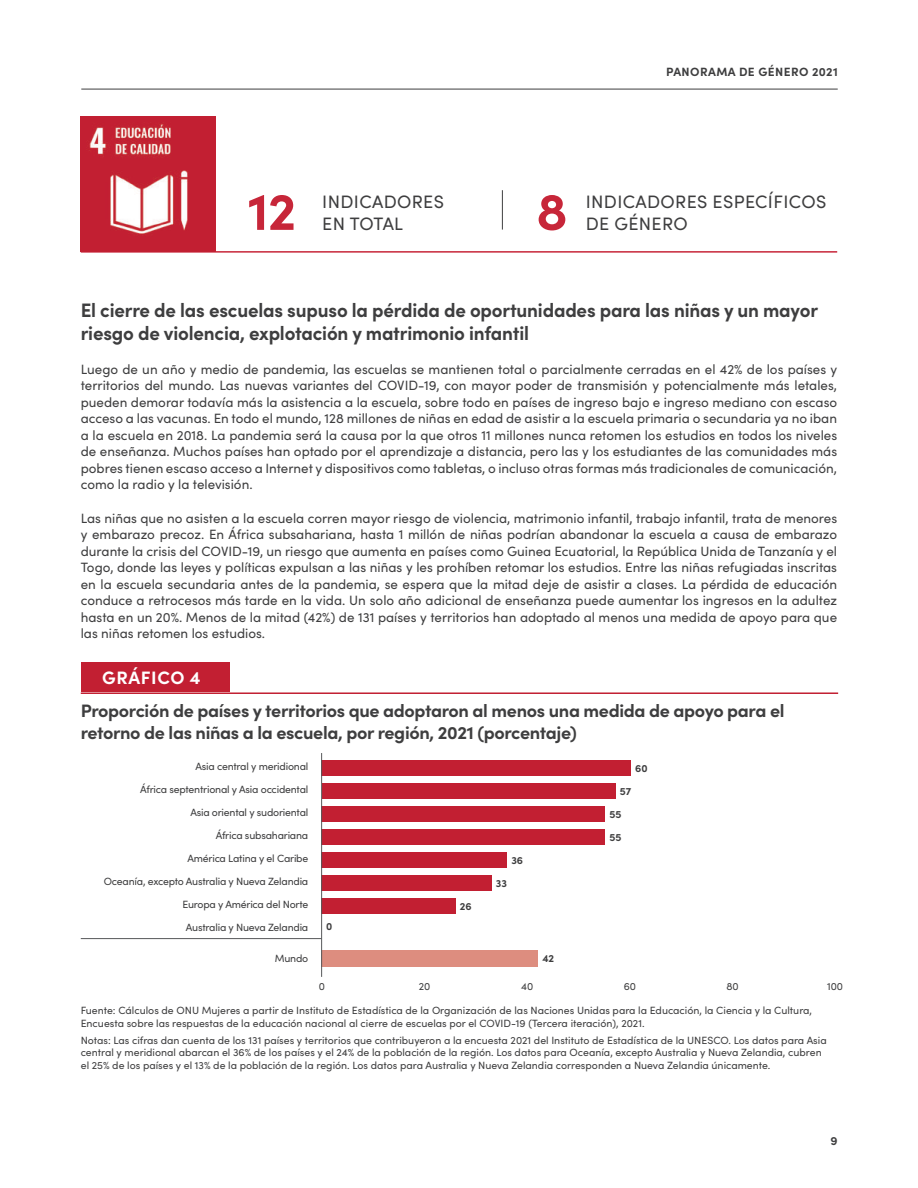
<style>
.page{position:relative;width:918px;height:1188px;background:#fff}
.page>*{position:absolute;margin:0;border:0;box-sizing:border-box;transform-origin:0 0}
.t1{font:700 52.5px "Sofia Pro";color:#c72639}
.t2{font:700 19.5px/23.4px "Sofia Pro";letter-spacing:-.01em;color:#3e3e3f;scale:.96 1}
.t3{font:700 18px/21.6px "Sofia Pro";letter-spacing:-.02em;color:#3e3e3f}
.t4{font:18px/21.6px "Sofia Pro";letter-spacing:.02em;color:#3e3e3f}
.t5{font:700 18px "Sofia Pro";letter-spacing:.035em;color:#fff}
.t6{font:13.5px/16.5px "Sofia Pro";color:#3e3e3f;text-align:justify}
.t7{font:700 12px "Sofia Pro";letter-spacing:.035em;color:#3e3e3f}
.t8{font:10.5px/12.6px "Sofia Pro";color:#3e3e3f}
.t9{font:10.5px/23px "Sofia Pro";letter-spacing:-.02em;color:#3e3e3f;text-align:right}
.t10{font:700 10.5px "Sofia Pro";color:#3e3e3f}
</style>
<div class="page">
<hr style="left:81px;top:89px;width:757px;height:1px;background:#3e3e3f">
<hr style="left:81px;top:251px;width:756px;height:2px;background:#c72639">
<hr style="left:81px;top:692px;width:757px;height:2px;background:#c21f32">
<div style="left:81px;top:663px;width:149px;height:29px;background:#c21f32"></div>
<div style="left:322px;top:898px;width:134px;height:16px;background:#c21f32"></div>
<div style="left:322px;top:875px;width:170px;height:16px;background:#c21f32"></div>
<div style="left:322px;top:852px;width:185px;height:16px;background:#c21f32"></div>
<div style="left:322px;top:829px;width:283px;height:16px;background:#c21f32"></div>
<div style="left:322px;top:806px;width:283px;height:16px;background:#c21f32"></div>
<div style="left:322px;top:783px;width:293px;height:16px;background:#c21f32"></div>
<div style="left:322px;top:760px;width:309px;height:16px;background:#c21f32"></div>
<div style="left:322px;top:950px;width:216px;height:17px;background:#dd8d7f"></div>
<hr style="left:81px;top:938px;width:241px;height:1px;background:#57585a">
<hr style="left:321px;top:753px;width:1px;height:224px;background:#57585a">
<hr style="left:502px;top:190px;width:1px;height:40px;background:#3e3e3f">
<img style="left:81px;top:117px;width:135px;height:134px">
<p class="t7" style="left:666px;top:62px;width:173px">PANORAMA DE GÉNERO 2021</p>
<h1 class="t1" style="left:248px;top:171px;width:50px">12</h1>
<h1 class="t1" style="left:536px;top:171px;width:33px">8</h1>
<h3 class="t4" style="left:322px;top:190px;width:123px">INDICADORES<br>EN TOTAL</h3>
<h3 class="t4" style="left:586px;top:190px;width:242px">INDICADORES ESPECÍFICOS<br>DE GÉNERO</h3>
<h2 class="t2" style="left:81px;top:297px;width:770px">El cierre de las escuelas supuso la pérdida de oportunidades para las niñas y un mayor riesgo de violencia, explotación y matrimonio infantil</h2>
<p class="t6" style="left:81px;top:360px;width:758px">Luego de un año y medio de pandemia, las escuelas se mantienen total o parcialmente cerradas en el 42% de los países y territorios del mundo. Las nuevas variantes del COVID-19, con mayor poder de transmisión y potencialmente más letales, pueden demorar todavía más la asistencia a la escuela, sobre todo en países de ingreso bajo e ingreso mediano con escaso acceso a las vacunas. En todo el mundo, 128 millones de niñas en edad de asistir a la escuela primaria o secundaria ya no iban a la escuela en 2018. La pandemia será la causa por la que otros 11 millones nunca retomen los estudios en todos los niveles de enseñanza. Muchos países han optado por el aprendizaje a distancia, pero las y los estudiantes de las comunidades más pobres tienen escaso acceso a Internet y dispositivos como tabletas, o incluso otras formas más tradicionales de comunicación, como la radio y la televisión.</p>
<p class="t6" style="left:81px;top:509px;width:758px">Las niñas que no asisten a la escuela corren mayor riesgo de violencia, matrimonio infantil, trabajo infantil, trata de menores y embarazo precoz. En África subsahariana, hasta 1 millón de niñas podrían abandonar la escuela a causa de embarazo durante la crisis del COVID-19, un riesgo que aumenta en países como Guinea Ecuatorial, la República Unida de Tanzanía y el Togo, donde las leyes y políticas expulsan a las niñas y les prohíben retomar los estudios. Entre las niñas refugiadas inscritas en la escuela secundaria antes de la pandemia, se espera que la mitad deje de asistir a clases. La pérdida de educación conduce a retrocesos más tarde en la vida. Un solo año adicional de enseñanza puede aumentar los ingresos en la adultez hasta en un 20%. Menos de la mitad (42%) de 131 países y territorios han adoptado al menos una medida de apoyo para que las niñas retomen los estudios.</p>
<h3 class="t5" style="left:102px;top:664px;width:100px">GRÁFICO 4</h3>
<h3 class="t3" style="left:81px;top:699px;width:705px">Proporción de países y territorios que adoptaron al menos una medida de apoyo para el retorno de las niñas a la escuela, por región, 2021 (porcentaje)</h3>
<p class="t9" style="left:104px;top:755px;width:206px">Asia central y meridional<br>África septentrional y Asia occidental<br>Asia oriental y sudoriental<br>África subsahariana<br>América Latina y el Caribe<br>Oceanía, excepto Australia y Nueva Zelandia<br>Europa y América del Norte<br>Australia y Nueva Zelandia</p>
<p class="t8" style="left:275px;top:951px;width:35px">Mundo</p>
<p class="t10" style="left:635px;top:760px;width:14px">60</p>
<p class="t10" style="left:620px;top:783px;width:13px">57</p>
<p class="t10" style="left:609px;top:806px;width:14px">55</p>
<p class="t10" style="left:326px;top:918px;width:8px">0</p>
<p class="t10" style="left:460px;top:898px;width:13px">26</p>
<p class="t10" style="left:511px;top:852px;width:13px">36</p>
<p class="t10" style="left:496px;top:875px;width:13px">33</p>
<p class="t10" style="left:542px;top:950px;width:13px">42</p>
<p class="t10" style="left:609px;top:829px;width:14px">55</p>
<p class="t8" style="left:319px;top:979px;width:8px">0</p>
<p class="t8" style="left:419px;top:979px;width:13px">20</p>
<p class="t8" style="left:521px;top:979px;width:14px">40</p>
<p class="t8" style="left:624px;top:979px;width:14px">60</p>
<p class="t8" style="left:726px;top:979px;width:14px">80</p>
<p class="t8" style="left:827px;top:979px;width:18px">100</p>
<p class="t8" style="left:81px;top:1004px;width:733px">Fuente: Cálculos de ONU Mujeres a partir de Instituto de Estadística de la Organización de las Naciones Unidas para la Educación, la Ciencia y la Cultura,<br>Encuesta sobre las respuestas de la educación nacional al cierre de escuelas por el COVID-19 (Tercera iteración), 2021.</p>
<p class="t8" style="left:81px;top:1033px;width:747px">Notas: Las cifras dan cuenta de los 131 países y territorios que contribuyeron a la encuesta 2021 del Instituto de Estadística de la UNESCO. Los datos para Asia central y meridional abarcan el 36% de los países y el 24% de la población de la región. Los datos para Oceanía, excepto Australia y Nueva Zelandia, cubren el 25% de los países y el 13% de la población de la región. Los datos para Australia y Nueva Zelandia corresponden a Nueva Zelandia únicamente.</p>
<p class="t7" style="left:831px;top:1132px;width:9px">9</p>
</div>
